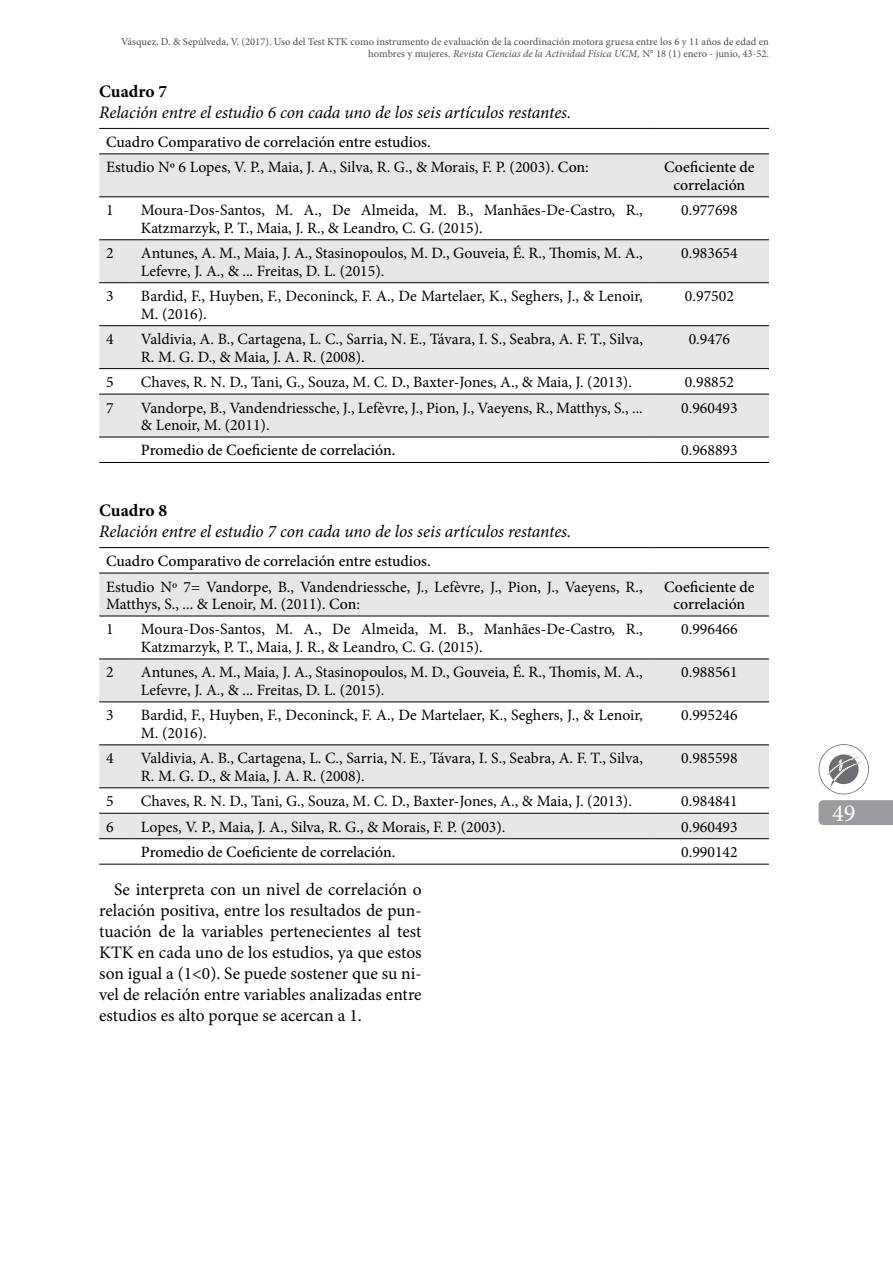
<style>
.page{position:relative;width:893px;height:1265px;background:#fff}
.page>*{position:absolute;margin:0;border:0;box-sizing:border-box;transform-origin:0 0}
.t1{font:24.5px "Minion Pro";color:#fff}
.t2{font:17.5px/21px "Minion Pro";color:#000;text-align:justify}
.t3{font:italic 17.5px "Minion Pro";letter-spacing:-.005em;color:#000}
.t4{font:700 17.5px "Minion Pro";color:#000}
.t5{font:15.75px/17.5px "Minion Pro";color:#000}
.t6{font:500 15.75px/17.5px "Minion Pro";color:#000;text-align:center}
.t7{font:500 10.5px/12.2px "Minion Pro";color:#58595b;text-align:right}
.s1{font-style:italic}
.s2{font-weight:500}
</style>
<div class="page">
<svg style="left:819px;top:744px;width:50px;height:50px"></svg>
<div style="left:819px;top:800px;width:74px;height:25px;background:#999b9e"></div>
<svg style="left:99px;top:154px;width:670px;height:283px;fill:#e6e7e8"></svg>
<hr style="left:99px;top:128px;width:35px;height:1px;background:#000">
<hr style="left:134px;top:128px;width:516px;height:1px;background:#000">
<hr style="left:650px;top:128px;width:119px;height:1px;background:#000">
<hr style="left:99px;top:153px;width:35px;height:1px;background:#000">
<hr style="left:134px;top:153px;width:516px;height:1px;background:#000">
<hr style="left:650px;top:153px;width:119px;height:1px;background:#000">
<hr style="left:99px;top:196px;width:35px;height:1px;background:#000">
<hr style="left:134px;top:196px;width:516px;height:1px;background:#000">
<hr style="left:650px;top:196px;width:119px;height:1px;background:#000">
<hr style="left:99px;top:239px;width:35px;height:1px;background:#000">
<hr style="left:134px;top:239px;width:516px;height:1px;background:#000">
<hr style="left:650px;top:239px;width:119px;height:1px;background:#000">
<hr style="left:99px;top:282px;width:35px;height:1px;background:#000">
<hr style="left:134px;top:282px;width:516px;height:1px;background:#000">
<hr style="left:650px;top:282px;width:119px;height:1px;background:#000">
<hr style="left:99px;top:325px;width:35px;height:1px;background:#000">
<hr style="left:134px;top:325px;width:516px;height:1px;background:#000">
<hr style="left:650px;top:325px;width:119px;height:1px;background:#000">
<hr style="left:99px;top:368px;width:35px;height:1px;background:#000">
<hr style="left:134px;top:368px;width:516px;height:1px;background:#000">
<hr style="left:650px;top:368px;width:119px;height:1px;background:#000">
<hr style="left:99px;top:394px;width:35px;height:1px;background:#000">
<hr style="left:134px;top:394px;width:516px;height:1px;background:#000">
<hr style="left:650px;top:394px;width:119px;height:1px;background:#000">
<hr style="left:99px;top:437px;width:35px;height:1px;background:#000">
<hr style="left:134px;top:437px;width:516px;height:1px;background:#000">
<hr style="left:650px;top:437px;width:119px;height:1px;background:#000">
<hr style="left:99px;top:462px;width:35px;height:1px;background:#000">
<hr style="left:134px;top:462px;width:516px;height:1px;background:#000">
<hr style="left:650px;top:462px;width:119px;height:1px;background:#000">
<svg style="left:99px;top:574px;width:670px;height:264px;fill:#e6e7e8"></svg>
<hr style="left:99px;top:547px;width:35px;height:1px;background:#000">
<hr style="left:134px;top:547px;width:516px;height:1px;background:#000">
<hr style="left:650px;top:547px;width:119px;height:1px;background:#000">
<hr style="left:99px;top:573px;width:35px;height:1px;background:#000">
<hr style="left:134px;top:573px;width:516px;height:1px;background:#000">
<hr style="left:650px;top:573px;width:119px;height:1px;background:#000">
<hr style="left:99px;top:616px;width:35px;height:1px;background:#000">
<hr style="left:134px;top:616px;width:516px;height:1px;background:#000">
<hr style="left:650px;top:616px;width:119px;height:1px;background:#000">
<hr style="left:99px;top:658px;width:35px;height:1px;background:#000">
<hr style="left:134px;top:658px;width:516px;height:1px;background:#000">
<hr style="left:650px;top:658px;width:119px;height:1px;background:#000">
<hr style="left:99px;top:701px;width:35px;height:1px;background:#000">
<hr style="left:134px;top:701px;width:516px;height:1px;background:#000">
<hr style="left:650px;top:701px;width:119px;height:1px;background:#000">
<hr style="left:99px;top:744px;width:35px;height:1px;background:#000">
<hr style="left:134px;top:744px;width:516px;height:1px;background:#000">
<hr style="left:650px;top:744px;width:119px;height:1px;background:#000">
<hr style="left:99px;top:787px;width:35px;height:1px;background:#000">
<hr style="left:134px;top:787px;width:516px;height:1px;background:#000">
<hr style="left:650px;top:787px;width:119px;height:1px;background:#000">
<hr style="left:99px;top:813px;width:35px;height:1px;background:#000">
<hr style="left:134px;top:813px;width:516px;height:1px;background:#000">
<hr style="left:650px;top:813px;width:119px;height:1px;background:#000">
<hr style="left:99px;top:838px;width:35px;height:1px;background:#000">
<hr style="left:134px;top:838px;width:516px;height:1px;background:#000">
<hr style="left:650px;top:838px;width:119px;height:1px;background:#000">
<hr style="left:99px;top:864px;width:35px;height:1px;background:#000">
<hr style="left:134px;top:864px;width:516px;height:1px;background:#000">
<hr style="left:650px;top:864px;width:119px;height:1px;background:#000">
<p class="t7" style="left:121px;top:35px;width:649px">Vásquez, D. &amp; Sepúlveda, V. (2017). Uso del Test KTK como instrumento de evaluación de la coordinación motora gruesa entre los 6 y 11 años de edad en hombres y mujeres. <span class="s1">Revista Ciencias de la Actividad Física UCM,</span> N° 18 (1) enero - junio, 43-52.</p>
<p class="t4" style="left:99px;top:79px;width:69px">Cuadro 7</p>
<p class="t3" style="left:99px;top:101px;width:474px">Relación entre el estudio 6 con cada uno de los seis artículos restantes.</p>
<p class="t5" style="left:106px;top:129px;width:484px;line-height:25.4px"><span class="s2">Cuadro Comparativo de correlación entre estudios.<br></span>Estudio Nº 6 Lopes, V. P., Maia, J. A., Silva, R. G., &amp; Morais, F. P. (2003). <span class="s2">Con</span>:</p>
<p class="t6" style="left:664px;top:159px;width:92px">Coeficiente de correlación</p>
<p class="t5" style="left:106px;top:202px;width:9px">1</p>
<p class="t5" style="left:141px;top:202px;width:503px">Moura-Dos-Santos, M. A., De Almeida, M. B., Manhães-De-Castro, R.,<br>Katzmarzyk, P. T., Maia, J. R., &amp; Leandro, C. G. (2015).</p>
<p class="t5" style="left:681px;top:202px;width:58px">0.977698</p>
<p class="t5" style="left:106px;top:245px;width:9px">2</p>
<p class="t5" style="left:141px;top:245px;width:503px">Antunes, A. M., Maia, J. A., Stasinopoulos, M. D., Gouveia, É. R., Thomis, M. A.,<br>Lefevre, J. A., &amp; ... Freitas, D. L. (2015).</p>
<p class="t5" style="left:681px;top:245px;width:58px">0.983654</p>
<p class="t5" style="left:106px;top:287px;width:9px">3</p>
<p class="t5" style="left:141px;top:287px;width:503px">Bardid, F., Huyben, F., Deconinck, F. A., De Martelaer, K., Seghers, J., &amp; Lenoir,<br>M. (2016).</p>
<p class="t5" style="left:685px;top:287px;width:50px">0.97502</p>
<p class="t5" style="left:106px;top:330px;width:9px">4</p>
<p class="t5" style="left:141px;top:330px;width:503px">Valdivia, A. B., Cartagena, L. C., Sarria, N. E., Távara, I. S., Seabra, A. F. T., Silva,<br>R. M. G. D., &amp; Maia, J. A. R. (2008).</p>
<p class="t5" style="left:689px;top:330px;width:43px">0.9476</p>
<p class="t5" style="left:106px;top:373px;width:9px">5</p>
<p class="t5" style="left:141px;top:373px;width:493px">Chaves, R. N. D., Tani, G., Souza, M. C. D., Baxter-Jones, A., &amp; Maia, J. (2013).</p>
<p class="t5" style="left:685px;top:373px;width:50px">0.98852</p>
<p class="t5" style="left:106px;top:399px;width:9px">7</p>
<p class="t5" style="left:141px;top:399px;width:503px">Vandorpe, B., Vandendriessche, J., Lefèvre, J., Pion, J., Vaeyens, R., Matthys, S., ... &amp; Lenoir, M. (2011).</p>
<p class="t5" style="left:681px;top:399px;width:58px">0.960493</p>
<p class="t6" style="left:141px;top:442px;width:256px">Promedio de Coeficiente de correlación.</p>
<p class="t5" style="left:681px;top:442px;width:58px">0.968893</p>
<p class="t4" style="left:99px;top:498px;width:69px">Cuadro 8</p>
<p class="t3" style="left:99px;top:520px;width:474px">Relación entre el estudio 7 con cada uno de los seis artículos restantes.</p>
<p class="t6" style="left:106px;top:552px;width:326px">Cuadro Comparativo de correlación entre estudios.</p>
<p class="t5" style="left:106px;top:578px;width:538px">Estudio Nº 7= Vandorpe, B., Vandendriessche, J., Lefèvre, J., Pion, J., Vaeyens, R.,<br>Matthys, S., ... &amp; Lenoir, M. (2011). <span class="s2">Con</span>:</p>
<p class="t6" style="left:664px;top:578px;width:92px">Coeficiente de correlación</p>
<p class="t5" style="left:106px;top:621px;width:9px">1</p>
<p class="t5" style="left:141px;top:621px;width:503px">Moura-Dos-Santos, M. A., De Almeida, M. B., Manhães-De-Castro, R.,<br>Katzmarzyk, P. T., Maia, J. R., &amp; Leandro, C. G. (2015).</p>
<p class="t5" style="left:681px;top:621px;width:58px">0.996466</p>
<p class="t5" style="left:106px;top:664px;width:9px">2</p>
<p class="t5" style="left:141px;top:664px;width:503px">Antunes, A. M., Maia, J. A., Stasinopoulos, M. D., Gouveia, É. R., Thomis, M. A.,<br>Lefevre, J. A., &amp; ... Freitas, D. L. (2015).</p>
<p class="t5" style="left:681px;top:664px;width:58px">0.988561</p>
<p class="t5" style="left:106px;top:707px;width:9px">3</p>
<p class="t5" style="left:141px;top:707px;width:503px">Bardid, F., Huyben, F., Deconinck, F. A., De Martelaer, K., Seghers, J., &amp; Lenoir,<br>M. (2016).</p>
<p class="t5" style="left:681px;top:707px;width:58px">0.995246</p>
<p class="t5" style="left:106px;top:750px;width:9px">4</p>
<p class="t5" style="left:141px;top:750px;width:503px">Valdivia, A. B., Cartagena, L. C., Sarria, N. E., Távara, I. S., Seabra, A. F. T., Silva,<br>R. M. G. D., &amp; Maia, J. A. R. (2008).</p>
<p class="t5" style="left:681px;top:750px;width:58px">0.985598</p>
<p class="t5" style="left:106px;top:793px;width:9px">5</p>
<p class="t5" style="left:141px;top:793px;width:493px">Chaves, R. N. D., Tani, G., Souza, M. C. D., Baxter-Jones, A., &amp; Maia, J. (2013).</p>
<p class="t5" style="left:681px;top:793px;width:58px">0.984841</p>
<p class="t5" style="left:106px;top:818px;width:9px">6</p>
<p class="t5" style="left:141px;top:818px;width:366px">Lopes, V. P., Maia, J. A., Silva, R. G., &amp; Morais, F. P. (2003).</p>
<p class="t5" style="left:681px;top:818px;width:58px">0.960493</p>
<p class="t6" style="left:141px;top:843px;width:256px">Promedio de Coeficiente de correlación.</p>
<p class="t5" style="left:681px;top:843px;width:58px">0.990142</p>
<p class="t2" style="left:99px;top:879px;width:324px;text-indent:15px">Se interpreta con un nivel de correlación o relación positiva, entre los resultados de pun&shy;tuación de la variables pertenecientes al test KTK en cada uno de los estudios, ya que estos son igual a (1&lt;0). Se puede sostener que su ni&shy;vel de relación entre variables analizadas entre estudios es alto porque se acercan a 1.</p>
<h1 class="t1" style="left:832px;top:797px;width:25px">49</h1>
</div>
